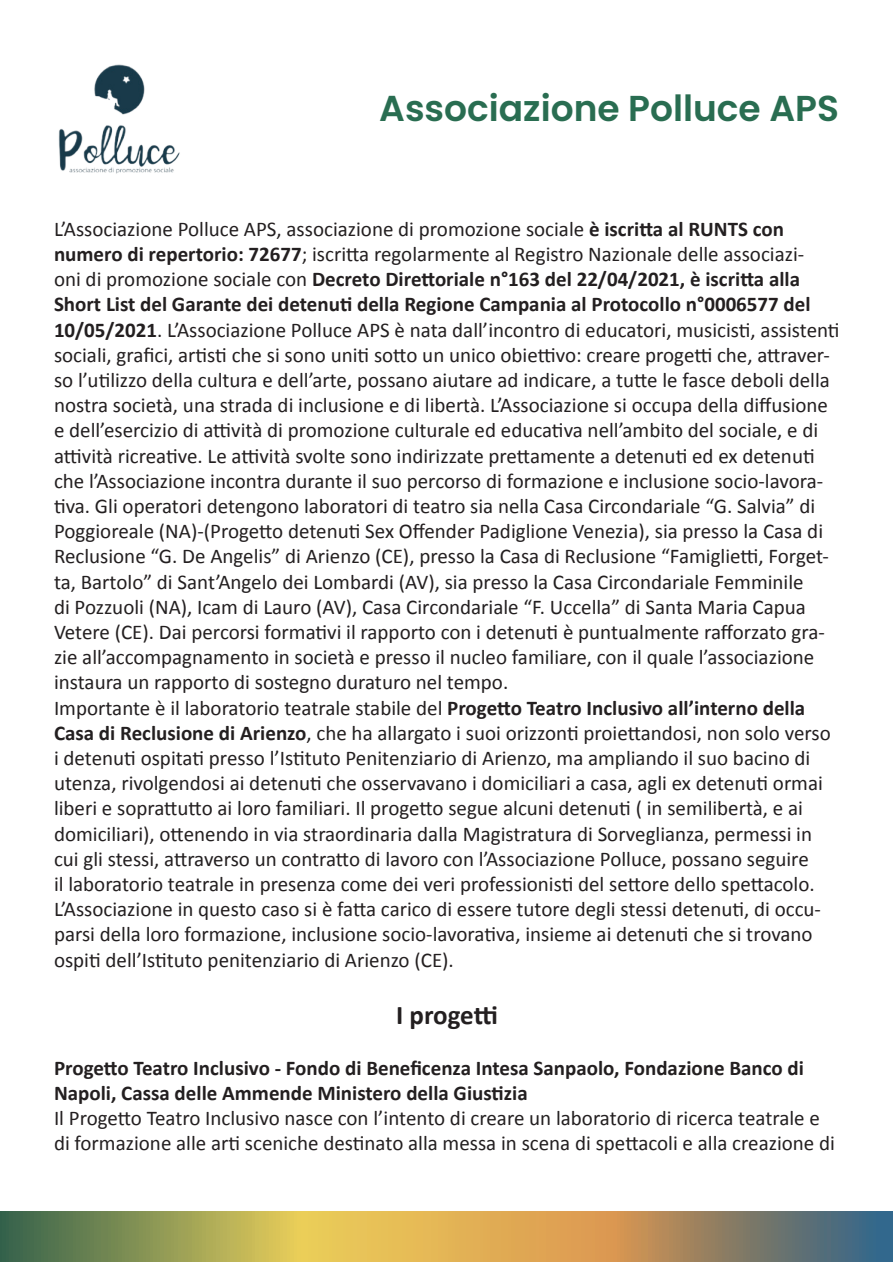
<style>
.page{position:relative;width:893px;height:1263px;background:#fff}
.page>*{position:absolute;margin:0;border:0;box-sizing:border-box;transform-origin:0 0}
.t1{font:600 36px "Poppins";color:#296d51}
.t2{font:700 27px "Calibri";letter-spacing:-.005em;color:#231f20}
.t3{font:21px/25.2px "Calibri";color:#231f20}
.t4{font:700 21px/25.2px "Calibri";color:#231f20}
.s1{font-weight:700}
</style>
<div class="page">
<img style="left:58px;top:64px;width:122px;height:110px">
<svg style="left:0;top:1212px;width:893px;height:50px;background:#a6975b"></svg>
<h1 class="t1" style="left:379px;top:87px;width:461px">Associazione Polluce APS</h1>
<p class="t3" style="left:54px;top:216px;width:787px">L’Associazione Polluce APS, associazione di promozione sociale <span class="s1">è iscritta al RUNTS con numero di repertorio: 72677</span>; iscritta regolarmente al Registro Nazionale delle associazi-<br>oni di promozione sociale con <span class="s1">Decreto Direttoriale n°163 del 22/04/2021, è iscritta alla Short List del Garante dei detenuti della Regione Campania al Protocollo n°0006577 del 10/05/2021</span>. L’Associazione Polluce APS è nata dall’incontro di educatori, musicisti, assistenti sociali, grafici, artisti che si sono uniti sotto un unico obiettivo: creare progetti che, attraver&shy;so l’utilizzo della cultura e dell’arte, possano aiutare ad indicare, a tutte le fasce deboli della nostra società, una strada di inclusione e di libertà. L’Associazione si occupa della diffusione e dell’esercizio di attività di promozione culturale ed educativa nell’ambito del sociale, e di attività ricreative. Le attività svolte sono indirizzate prettamente a detenuti ed ex detenuti che l’Associazione incontra durante il suo percorso di formazione e inclusione socio-lavora&shy;tiva. Gli operatori detengono laboratori di teatro sia nella Casa Circondariale “G. Salvia” di Poggioreale (NA)-(Progetto detenuti Sex Offender Padiglione Venezia), sia presso la Casa di Reclusione “G. De Angelis” di Arienzo (CE), presso la Casa di Reclusione “Famiglietti, Forget&shy;ta, Bartolo” di Sant’Angelo dei Lombardi (AV), sia presso la Casa Circondariale Femminile<br>di Pozzuoli (NA), Icam di Lauro (AV), Casa Circondariale “F. Uccella” di Santa Maria Capua Vetere (CE). Dai percorsi formativi il rapporto con i detenuti è puntualmente rafforzato gra&shy;zie all’accompagnamento in società e presso il nucleo familiare, con il quale l’associazione instaura un rapporto di sostegno duraturo nel tempo.<br>Importante è il laboratorio teatrale stabile del <span class="s1">Progetto Teatro Inclusivo all’interno della Casa di Reclusione di Arienzo</span>, che ha allargato i suoi orizzonti proiettandosi, non solo verso i detenuti ospitati presso l’Istituto Penitenziario di Arienzo, ma ampliando il suo bacino di utenza, rivolgendosi ai detenuti che osservavano i domiciliari a casa, agli ex detenuti ormai liberi e soprattutto ai loro familiari. Il progetto segue alcuni detenuti ( in semilibertà, e ai domiciliari), ottenendo in via straordinaria dalla Magistratura di Sorveglianza, permessi in cui gli stessi, attraverso un contratto di lavoro con l’Associazione Polluce, possano seguire<br>il laboratorio teatrale in presenza come dei veri professionisti del settore dello spettacolo.<br>L’Associazione in questo caso si è fatta carico di essere tutore degli stessi detenuti, di occu&shy;parsi della loro formazione, inclusione socio-lavorativa, insieme ai detenuti che si trovano ospiti dell’Istituto penitenziario di Arienzo (CE).</p>
<p class="t2" style="left:396px;top:996px;width:103px">I progetti</p>
<p class="t4" style="left:54px;top:1054px;width:751px">Progetto Teatro Inclusivo - Fondo di Beneficenza Intesa Sanpaolo, Fondazione Banco di<br>Napoli, Cassa delle Ammende Ministero della Giustizia</p>
<p class="t3" style="left:54px;top:1105px;width:782px">Il Progetto Teatro Inclusivo nasce con l’intento di creare un laboratorio di ricerca teatrale e di formazione alle arti sceniche destinato alla messa in scena di spettacoli e alla creazione di</p>
</div>
